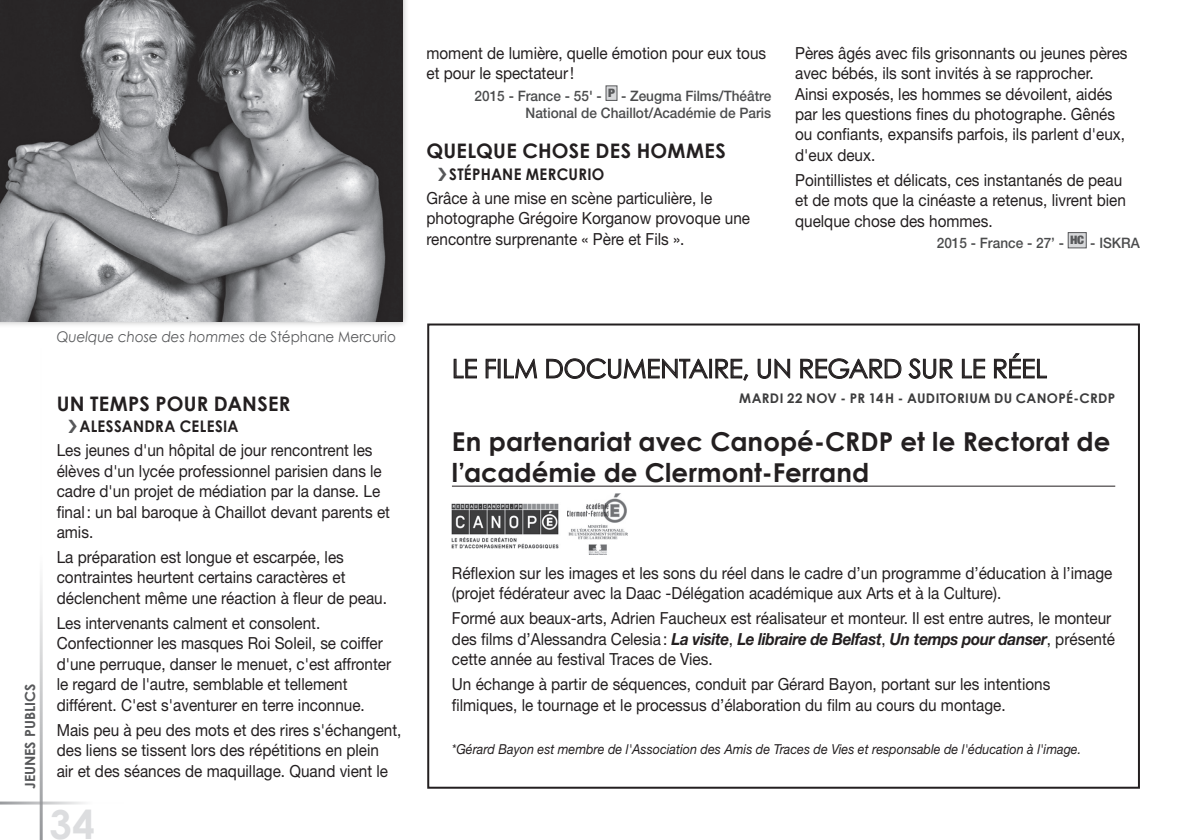
<style>
.page{position:relative;width:1191px;height:840px;background:#fff}
.page>*{position:absolute;margin:0;border:0;box-sizing:border-box;transform-origin:0 0}
.t1{font:700 40px "Century Gothic";color:#dcdddf}
.t2{font:700 26px/31.2px "Century Gothic";letter-spacing:.005em;color:#231f20}
.t3{font:26px "Century Gothic";letter-spacing:-.005em;color:#231f20}
.t4{font:26px "Century Gothic";letter-spacing:.045em;color:#231f20}
.t5{font:700 20px "Century Gothic";letter-spacing:.01em;color:#231f20}
.t6{font:16.6px/20.4px "Helvetica Neue";color:#231f20;scale:.92 1}
.t7{font:700 16px "Century Gothic";letter-spacing:.015em;color:#231f20;scale:.94 1}
.t8{font:italic 14.6px "Century Gothic";color:#57585a;scale:.92 1}
.t9{font:500 14.4px/17px "Helvetica Neue";color:#4b4c4d;text-align:right;scale:.94 1}
.t10{font:700 14px "Century Gothic";color:#57585a}
.t11{font:italic 13.8px "Helvetica Neue";color:#231f20;scale:.92 1}
.t12{font:700 13.4px "Century Gothic";letter-spacing:.025em;color:#3c3c3d}
.s1{font-style:normal}
.s2{font-weight:700;font-style:italic}
</style>
<div class="page">
<hr style="left:40px;top:348px;width:3px;height:491px;background:#939598">
<hr style="left:0;top:801px;width:125px;height:3px;background:#939598">
<div style="left:0;top:0;width:409px;height:328px;background:#231f20;opacity:.3"></div>
<img style="left:0;top:0;width:402px;height:322px">
<div style="left:606px;top:86px;width:11px;height:14px;background:#d8d9db"></div>
<div style="left:605px;top:85px;width:12px;height:16px;border:1px solid #57585a"></div>
<div style="left:1068px;top:232px;width:18px;height:16px;background:#d8d9db"></div>
<div style="left:1067px;top:232px;width:19px;height:16px;border:1px solid #57585a"></div>
<hr style="left:452px;top:485px;width:663px;height:1px;background:#231f20">
<svg style="left:453px;top:358px;width:24px;height:21px"></svg>
<svg style="left:485px;top:358px;width:52px;height:21px"></svg>
<svg style="left:546px;top:358px;width:202px;height:23px"></svg>
<svg style="left:757px;top:358px;width:33px;height:21px"></svg>
<svg style="left:800px;top:358px;width:102px;height:21px"></svg>
<svg style="left:908px;top:358px;width:45px;height:21px"></svg>
<svg style="left:961px;top:358px;width:24px;height:21px"></svg>
<svg style="left:993px;top:353px;width:54px;height:26px"></svg>
<img style="left:452px;top:503px;width:107px;height:45px">
<img style="left:567px;top:493px;width:60px;height:60px">
<div style="left:427px;top:323px;width:713px;height:465px;border:2px solid #231f20"></div>
<p class="t6" style="left:426px;top:42px;width:371px">moment de lumière, quelle émotion pour eux tous et pour le spectateur!</p>
<p class="t9" style="left:474px;top:87px;width:317px">2015 - France - 55' - <sup>P</sup> - Zeugma Films/Théâtre<br>National de Chaillot/Académie de Paris</p>
<p class="t5" style="left:426px;top:138px;width:30px">QUELQUE</p>
<p class="t5" style="left:522px;top:138px;width:161px">CHOSE DES HOMMES</p>
<p class="t7" style="left:449px;top:164px;width:106px">STÉPHANE MERCURI</p>
<p class="t7" style="left:592px;top:164px;width:15px">O</p>
<p class="t6" style="left:426px;top:187px;width:353px">Grâce à une mise en scène particulière, le photographe Grégoire Korganow provoque une rencontre surprenante « Père et Fils ».</p>
<p class="t6" style="left:795px;top:42px;width:363px">Pères âgés avec fils grisonnants ou jeunes pères avec bébés, ils sont invités à se rapprocher.<br>Ainsi exposés, les hommes se dévoilent, aidés par les questions fines du photographe. Gênés ou confiants, expansifs parfois, ils parlent d'eux, d'eux deux.</p>
<p class="t6" style="left:795px;top:169px;width:361px">Pointillistes et délicats, ces instantanés de peau et de mots que la cinéaste a retenus, livrent bien quelque chose des hommes.</p>
<p class="t9" style="left:936px;top:234px;width:218px">2015 - France - 27’ - <sup>HC</sup> - ISKRA</p>
<p class="t8" style="left:57px;top:328px;width:370px">Quelque chose des hommes <span class="s1">DE STÉPHANE MERCURIO</span></p>
<p class="t10" style="left:21px;top:788px;width:107px;rotate:-90deg">JEUNES PUBLICS</p>
<p class="t5" style="left:57px;top:390px;width:47px">UN TEMPS</p>
<p class="t5" style="left:155px;top:390px;width:100px">POUR DANSER</p>
<p class="t7" style="left:79px;top:416px;width:10px">ALESS</p>
<p class="t7" style="left:122px;top:416px;width:83px">AN DRA CELESI</p>
<p class="t7" style="left:228px;top:416px;width:13px">A</p>
<p class="t6" style="left:57px;top:439px;width:364px">Les jeunes d'un hôpital de jour rencontrent les élèves d'un lycée professionnel parisien dans le cadre d'un projet de médiation par la danse. Le final: un bal baroque à Chaillot devant parents et amis.</p>
<p class="t6" style="left:57px;top:546px;width:360px">La préparation est longue et escarpée, les contraintes heurtent certains caractères et déclenchent même une réaction à fleur de peau.</p>
<p class="t6" style="left:57px;top:612px;width:365px">Les intervenants calment et consolent.<br>Confectionner les masques Roi Soleil, se coiffer d'une perruque, danser le menuet, c'est affronter le regard de l'autre, semblable et tellement différent. C'est s'aventurer en terre inconnue.</p>
<p class="t6" style="left:57px;top:718px;width:376px">Mais peu à peu des mots et des rires s'échangent, des liens se tissent lors des répétitions en plein<br>air et des séances de maquillage. Quand vient le</p>
<h1 class="t1" style="left:50px;top:799px;width:47px">34</h1>
<h2 class="t3" style="left:452px;top:352px;width:46px">LE FILM</h2>
<h2 class="t3" style="left:544px;top:352px;width:21px">DOC</h2>
<h2 class="t3" style="left:606px;top:352px;width:241px">UMENTAIRE, UN REGARD</h2>
<h2 class="t4" style="left:908px;top:352px;width:133px">SUR LE RÉEL</h2>
<p class="t12" style="left:739px;top:389px;width:377px">MARDI 22 NOV - PR 14H - AUDITORIUM DU CANOPÉ-CRDP</p>
<h2 class="t2" style="left:452px;top:425px;width:660px">EN PARTENARIAT AVEC CANOPÉ-CRDP ET LE RECTORAT DE<br>L’ACADÉMIE DE CLERMONT-FERRAND</h2>
<p class="t6" style="left:452px;top:562px;width:719px">Réflexion sur les images et les sons du réel dans le cadre d’un programme d’éducation à l’image (projet fédérateur avec la Daac -Délégation académique aux Arts et à la Culture).</p>
<p class="t6" style="left:452px;top:607px;width:722px">Formé aux beaux-arts, Adrien Faucheux est réalisateur et monteur. Il est entre autres, le monteur des films d’Alessandra Celesia: <span class="s2">La visite</span>, <span class="s2">Le libraire de Belfast</span>, <span class="s2">Un temps pour danser</span>, présenté cette année au festival Traces de Vies.</p>
<p class="t6" style="left:452px;top:673px;width:652px">Un échange à partir de séquences, conduit par Gérard Bayon, portant sur les intentions filmiques, le tournage et le processus d’élaboration du film au cours du montage.</p>
<p class="t11" style="left:452px;top:740px;width:685px">*Gérard Bayon est membre de l'Association des Amis de Traces de Vies et responsable de l'éducation à l'image.</p>
</div>
